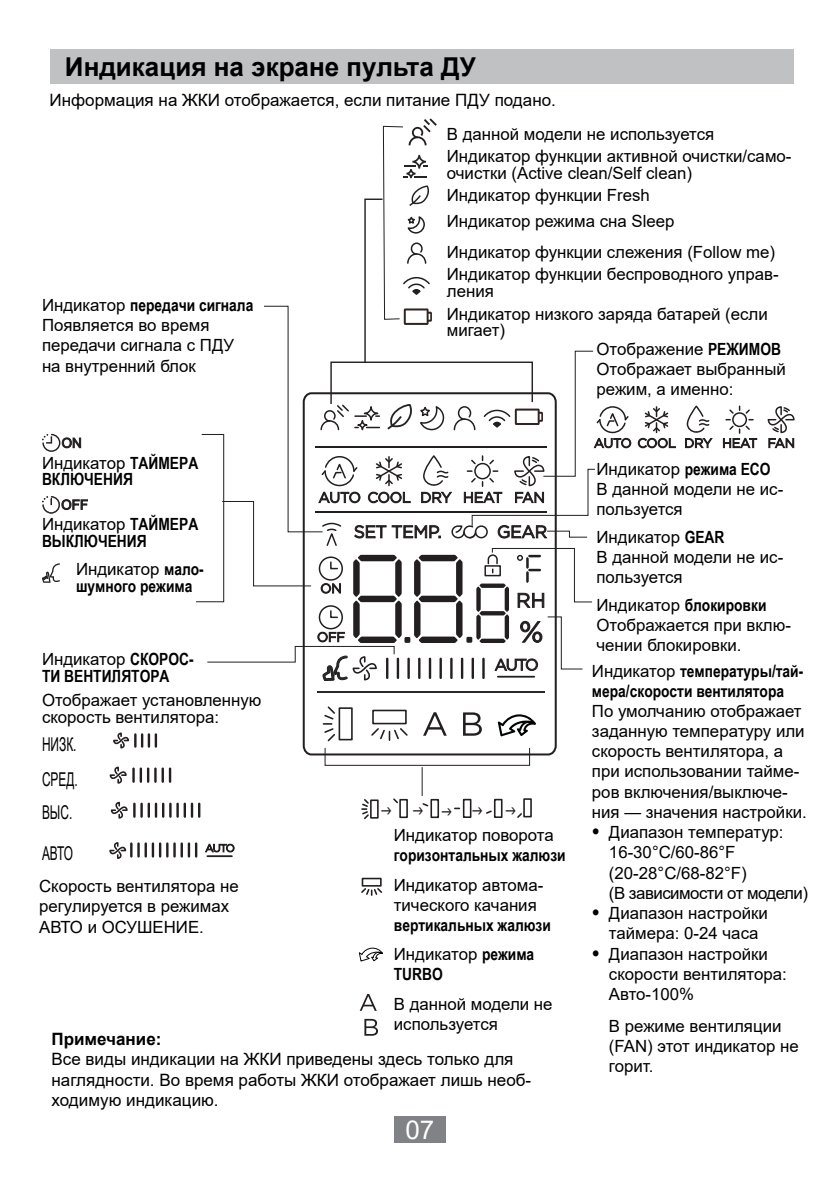
<style>
.page{position:relative;width:840px;height:1191px;background:#fff}
.page>*{position:absolute;margin:0;border:0;box-sizing:border-box;transform-origin:0 0}
.t1{font:700 26px "Arial";color:#000001}
.t2{font:26px "Arial";color:#fff}
.t3{font:19px/34.4px "Arial";color:#000001;text-align:justify;scale:.62 1}
.t4{font:17px/20.4px "Arial";color:#000001}
.t5{font:700 17px "Arial";color:#000001}
.t6{font:16.8px/20.2px "Arial";color:#000001}
.t7{font:700 16.8px/20.2px "Arial Narrow";color:#000001}
.s1{font-family:"Arial";font-weight:400}
.s2{font-family:"Arial Narrow";font-weight:700}
.s3{font-size:24px}
</style>
<div class="page">
<hr style="left:317px;top:691px;width:227px;height:2px;background:#2c2828">
<svg style="left:637px;top:406px;width:38px;height:42px"></svg>
<svg style="left:722px;top:406px;width:34px;height:42px"></svg>
<svg style="left:767px;top:406px;width:28px;height:42px"></svg>
<svg style="left:685px;top:405px;width:27px;height:43px"></svg>
<hr style="left:207px;top:855px;width:25px;height:2px;background:#231f20">
<svg style="left:113px;top:732px;width:44px;height:17px"></svg>
<svg style="left:109px;top:766px;width:62px;height:18px"></svg>
<svg style="left:110px;top:801px;width:90px;height:18px"></svg>
<svg style="left:109px;top:842px;width:88px;height:17px"></svg>
<svg style="left:205px;top:843px;width:29px;height:9px"></svg>
<svg style="left:423px;top:712px;width:23px;height:23px"></svg>
<svg style="left:360px;top:994px;width:16px;height:16px"></svg>
<svg style="left:463px;top:712px;width:18px;height:23px"></svg>
<svg style="left:364px;top:1019px;width:14px;height:16px"></svg>
<svg style="left:497px;top:714px;width:38px;height:22px"></svg>
<svg style="left:323px;top:706px;width:12px;height:36px"></svg>
<svg style="left:361px;top:799px;width:8px;height:20px"></svg>
<div style="left:338px;top:707px;width:14px;height:33px;border:2px solid #231f20"></div>
<div style="left:370px;top:799px;width:8px;height:19px;border:2px solid #231f20"></div>
<div style="left:399px;top:799px;width:8px;height:19px;border:2px solid #231f20"></div>
<div style="left:430px;top:799px;width:9px;height:19px;border:2px solid #231f20"></div>
<div style="left:462px;top:799px;width:9px;height:19px;border:2px solid #231f20"></div>
<div style="left:493px;top:799px;width:9px;height:19px;border:2px solid #231f20"></div>
<div style="left:523px;top:798px;width:8px;height:19px;border:2px solid #231f20"></div>
<svg style="left:371px;top:728px;width:37px;height:12px"></svg>
<svg style="left:361px;top:886px;width:22px;height:10px"></svg>
<div style="left:372px;top:709px;width:34px;height:15px;border:2px solid #231f20"></div>
<div style="left:361px;top:877px;width:20px;height:9px;border:2px solid #231f20"></div>
<div style="left:324px;top:747px;width:205px;height:19px;border:1px solid #231f20"></div>
<svg style="left:421px;top:767px;width:1px;height:29px"></svg>
<svg style="left:196px;top:118px;width:435px;height:563px"></svg>
<svg style="left:359px;top:947px;width:25px;height:15px"></svg>
<div style="left:50px;top:49px;width:743px;height:35px;background:#bfc1c3"></div>
<svg style="left:42px;top:434px;width:39px;height:18px"></svg>
<svg style="left:42px;top:496px;width:46px;height:17px"></svg>
<svg style="left:42px;top:563px;width:18px;height:20px"></svg>
<div style="left:394px;top:1116px;width:51px;height:26px;background:#808285"></div>
<div style="left:238px;top:291px;width:26px;height:27px;background:#fff"></div>
<div style="left:591px;top:593px;width:14px;height:27px;background:#fff"></div>
<svg style="left:393px;top:798px;width:5px;height:6px"></svg>
<svg style="left:422px;top:803px;width:7px;height:4px"></svg>
<svg style="left:454px;top:807px;width:5px;height:3px"></svg>
<svg style="left:486px;top:810px;width:6px;height:4px"></svg>
<svg style="left:517px;top:813px;width:5px;height:5px"></svg>
<h1 class="t1" style="left:65px;top:49px;width:412px">Индикация на экране пульта ДУ</h1>
<p class="t4" style="left:50px;top:90px;width:507px">Информация на ЖКИ отображается, если питание ПДУ подано.</p>
<p class="t7" style="left:42px;top:294px;width:213px"><span class="s1">Индикатор</span> передачи сигнала</p>
<p class="t6" style="left:42px;top:315px;width:194px">Появляется во время передачи сигнала с ПДУ на внутренний блок</p>
<p class="t6" style="left:42px;top:452px;width:158px">Индикатор <span class="s2">ТАЙМЕРА</span></p>
<p class="t7" style="left:42px;top:468px;width:92px">ВКЛЮЧЕНИЯ</p>
<p class="t6" style="left:42px;top:514px;width:158px">Индикатор <span class="s2">ТАЙМЕРА</span></p>
<p class="t7" style="left:42px;top:530px;width:106px">ВЫКЛЮЧЕНИЯ</p>
<p class="t6" style="left:76px;top:559px;width:129px">Индикатор <span class="s2">мало-</span></p>
<p class="t7" style="left:76px;top:575px;width:118px">шумного режима</p>
<p class="t6" style="left:446px;top:122px;width:346px;line-height:22.4px">В данной модели не используется<br>Индикатор функции активной очистки/само-</p>
<p class="t6" style="left:446px;top:162px;width:246px;line-height:22.4px">очистки (Active clean/Self clean)<br>Индикатор функции Fresh</p>
<p class="t6" style="left:446px;top:205px;width:329px;line-height:31px">Индикатор режима сна Sleep<br>Индикатор функции слежения (Follow me)</p>
<p class="t6" style="left:446px;top:266px;width:333px;line-height:16.8px">Индикатор функции беспроводного управ&shy;ления</p>
<p class="t6" style="left:446px;top:305px;width:322px;line-height:16.8px">Индикатор низкого заряда батарей (если мигает)</p>
<p class="t6" style="left:596px;top:339px;width:191px">Отображение <span class="s2">РЕЖИМОВ<br></span>Отображает выбранный режим, а именно:</p>
<p class="t6" style="left:596px;top:459px;width:188px">Индикатор <span class="s2">режима ECO<br></span>В данной модели не ис&shy;пользуется</p>
<p class="t6" style="left:596px;top:527px;width:188px">Индикатор <span class="s2">GEAR<br></span>В данной модели не ис&shy;пользуется</p>
<p class="t6" style="left:42px;top:649px;width:153px">Индикатор <span class="s2">СКОРОС-</span></p>
<p class="t7" style="left:42px;top:665px;width:129px">ТИ ВЕНТИЛЯТОРА</p>
<p class="t6" style="left:42px;top:691px;width:221px;line-height:16.8px">Отображает установленную скорость вентилятора:</p>
<p class="t3" style="left:42px;top:726px;width:59px">НИЗК.<br>СРЕД.<br>ВЫС.</p>
<p class="t3" style="left:42px;top:836px;width:52px">АВТО</p>
<p class="t6" style="left:393px;top:825px;width:161px">Индикатор поворота</p>
<p class="t7" style="left:393px;top:844px;width:173px">горизонтальных жалюзи</p>
<p class="t6" style="left:393px;top:874px;width:151px">Индикатор автома&shy;тического качания</p>
<p class="t7" style="left:393px;top:914px;width:158px">вертикальных жалюзи</p>
<p class="t6" style="left:393px;top:944px;width:142px">Индикатор <span class="s2">режима</span></p>
<p class="t7" style="left:393px;top:963px;width:50px">TURBO</p>
<p class="t6" style="left:393px;top:993px;width:160px">В данной модели не используется</p>
<p class="t6" style="left:39px;top:876px;width:201px">Скорость вентилятора не регулируется в режимах<br>АВТО и ОСУШЕНИЕ.</p>
<p class="t5" style="left:51px;top:1027px;width:111px">Примечание:</p>
<p class="t4" style="left:51px;top:1049px;width:481px">Все виды индикации на ЖКИ приведены здесь только для наглядности. Во время работы ЖКИ отображает лишь необ&shy;ходимую индикацию.</p>
<h1 class="t2" style="left:405px;top:1111px;width:30px">07</h1>
<p class="t7" style="left:596px;top:594px;width:171px"><span class="s1">Индикатор</span> блокировки</p>
<p class="t6" style="left:596px;top:614px;width:196px">Отображается при вклю&shy;чении блокировки.</p>
<p class="t7" style="left:591px;top:660px;width:213px"><span class="s1">Индикатор</span> температуры/тай&shy;мера/скорости вентилятора</p>
<p class="t6" style="left:591px;top:701px;width:216px">По умолчанию отображает заданную температуру или скорость вентилятора, а при использовании тайме&shy;ров включения/выключе&shy;ния — значения настройки.</p>
<p class="t6" style="left:608px;top:822px;width:200px;text-indent:-17px"><span class="s3">•</span> Диапазон температур:<br>16-30°C/60-86°F (20-28°C/68-82°F)<br>(В зависимости от модели)</p>
<p class="t6" style="left:591px;top:903px;width:177px;text-align:center"><span class="s3">•</span> Диапазон настройки таймера: 0-24 часа</p>
<p class="t6" style="left:608px;top:943px;width:179px;text-indent:-17px"><span class="s3">•</span> Диапазон настройки скорости вентилятора:<br>Авто-100%</p>
<p class="t6" style="left:608px;top:1015px;width:191px">В режиме вентиляции (FAN) этот индикатор не горит.</p>
</div>
